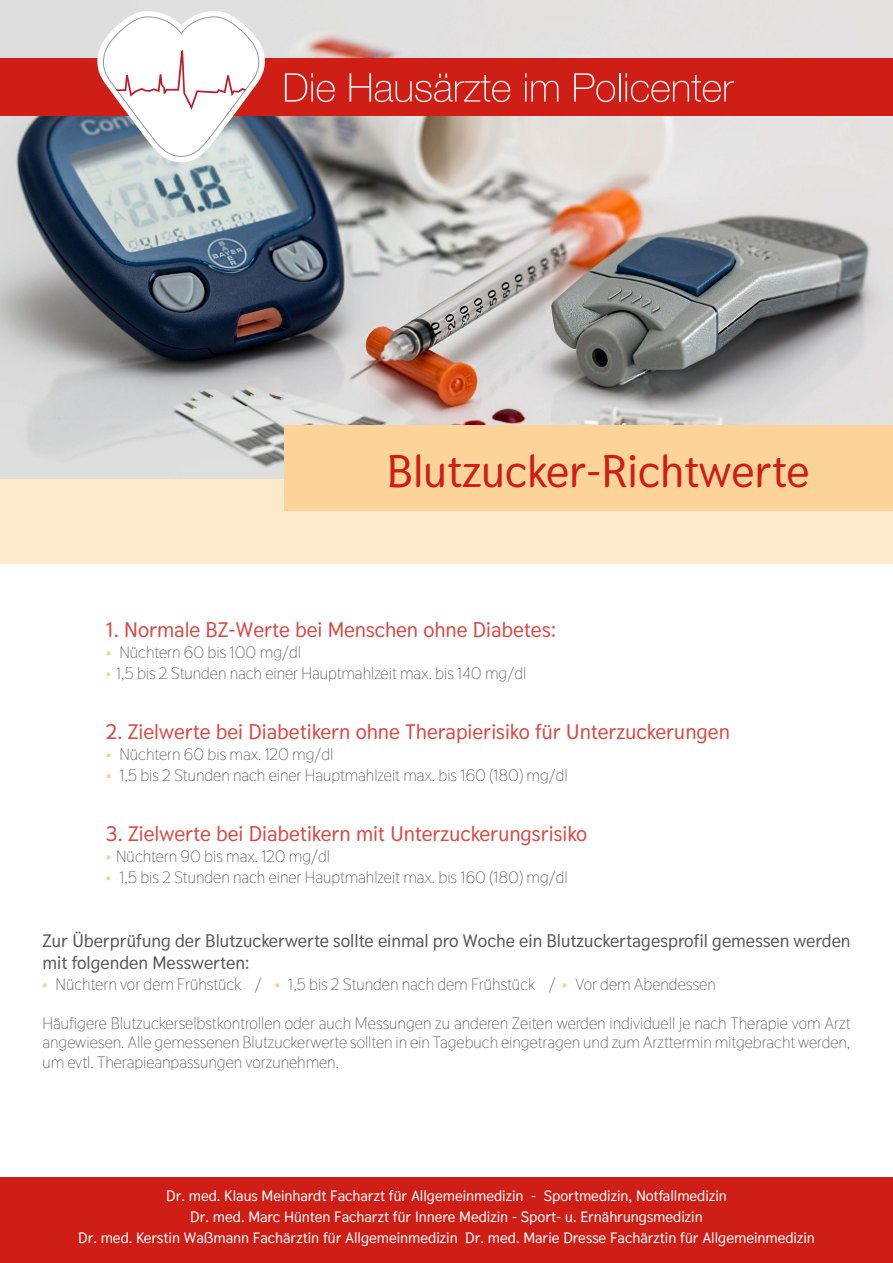
<style>
.page{position:relative;width:893px;height:1263px;background:#fff}
.page>*{position:absolute;margin:0;border:0;box-sizing:border-box;transform-origin:0 0}
.t1{font:700 45px "Thasadith";color:#cf1e16}
.t2{font:700 21px "Thasadith";color:#d84b45}
.t3{font:700 18px/21.6px "Thasadith";color:#57585a}
.Absatzformat_1{font:16.5px/19.5px "Thasadith";color:#57585a;text-align:justify}
.t4{font:700 15px "Thasadith";color:#fff}
.s1{font-size:9px;color:#fdcf94}
</style>
<div class="page">
<div style="left:0;top:478px;width:893px;height:85px;background:#fdeacd"></div>
<img style="left:0;top:0;width:893px;height:478px">
<div style="left:0;top:58px;width:893px;height:58px;background:#cf1e16"></div>
<svg style="left:79px;top:7px;width:192px;height:160px"></svg>
<svg style="left:285px;top:73px;width:50px;height:29px"></svg>
<svg style="left:350px;top:73px;width:160px;height:29px"></svg>
<svg style="left:525px;top:73px;width:33px;height:29px"></svg>
<svg style="left:574px;top:73px;width:46px;height:29px"></svg>
<svg style="left:626px;top:73px;width:108px;height:29px"></svg>
<div style="left:285px;top:425px;width:608px;height:85px;background:#fcd49a"></div>
<div style="left:0;top:1178px;width:893px;height:85px;background:#cf1e16"></div>
<p class="t1" style="left:387px;top:434px;width:424px">Blutzucker-Richtwerte</p>
<p class="t2" style="left:106px;top:612px;width:452px">1. Normale BZ-Werte bei Menschen ohne Diabetes:</p>
<p class="Absatzformat_1" style="left:106px;top:642px;width:196px"><span class="s1">■</span> Nüchtern 60 bis 100 mg/dl</p>
<p class="Absatzformat_1" style="left:106px;top:663px;width:422px"><span class="s1">■</span> 1,5 bis 2 Stunden nach einer Hauptmahlzeit max. bis 140 mg/dl</p>
<p class="t2" style="left:106px;top:714px;width:625px">2. Zielwerte bei Diabetikern ohne Therapierisiko für Unterzuckerungen</p>
<p class="Absatzformat_1" style="left:106px;top:744px;width:229px"><span class="s1">■</span> Nüchtern 60 bis max. 120 mg/dl</p>
<p class="Absatzformat_1" style="left:106px;top:765px;width:463px"><span class="s1">■</span> 1,5 bis 2 Stunden nach einer Hauptmahlzeit max. bis 160 (180) mg/dl</p>
<p class="t2" style="left:106px;top:816px;width:482px">3. Zielwerte bei Diabetikern mit Unterzuckerungsrisiko</p>
<p class="Absatzformat_1" style="left:106px;top:846px;width:225px"><span class="s1">■</span> Nüchtern 90 bis max. 120 mg/dl</p>
<p class="Absatzformat_1" style="left:106px;top:867px;width:463px"><span class="s1">■</span> 1,5 bis 2 Stunden nach einer Hauptmahlzeit max. bis 160 (180) mg/dl</p>
<p class="t3" style="left:43px;top:930px;width:809px">Zur Überprüfung der Blutzuckerwerte sollte einmal pro Woche ein Blutzuckertagesprofil gemessen werden mit folgenden Messwerten:</p>
<p class="Absatzformat_1" style="left:43px;top:974px;width:675px"><span class="s1">■</span> Nüchtern vor dem Frühstück / <span class="s1">■</span> 1,5 bis 2 Stunden nach dem Frühstück / <span class="s1">■</span> Vor dem Abendessen</p>
<p class="Absatzformat_1" style="left:43px;top:1013px;width:809px">Häufigere Blutzuckerselbstkontrollen oder auch Messungen zu anderen Zeiten werden individuell je nach Therapie vom Arzt angewiesen. Alle gemessenen Blutzuckerwerte sollten in ein Tagebuch eingetragen und zum Arzttermin mitgebracht werden, um evtl. Therapieanpassungen vorzunehmen.</p>
<p class="t4" style="left:166px;top:1183px;width:562px">Dr. med. Klaus Meinhardt Facharzt für Allgemeinmedizin - Sportmedizin, Notfallmedizin</p>
<p class="t4" style="left:190px;top:1204px;width:514px">Dr. med. Marc Hünten Facharzt für Innere Medizin - Sport- u. Ernährungsmedizin</p>
<p class="t4" style="left:78px;top:1225px;width:738px">Dr. med. Kerstin Waßmann Fachärztin für Allgemeinmedizin Dr. med. Marie Dresse Fachärztin für Allgemeinmedizin</p>
</div>
